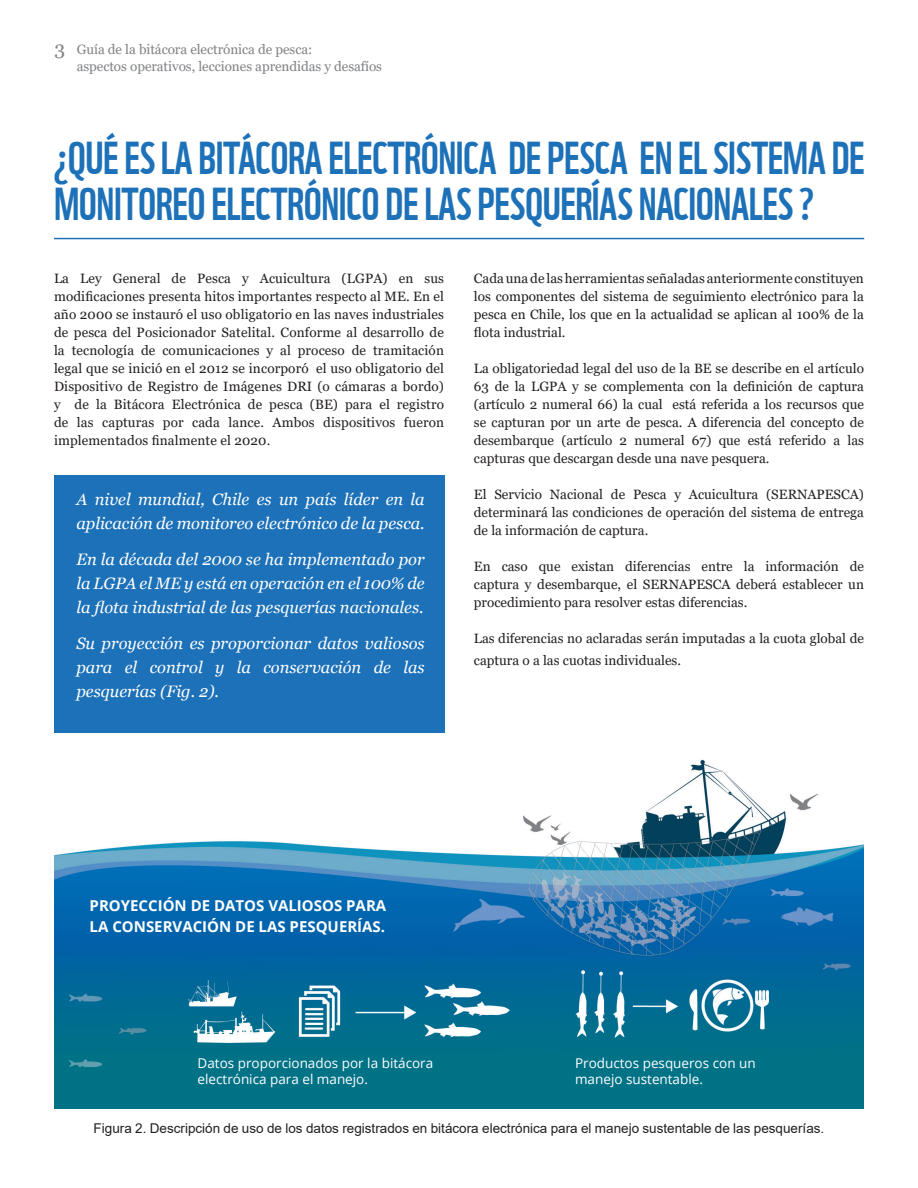
<style>
.page{position:relative;width:918px;height:1188px;background:#fff}
.page>*{position:absolute;margin:0;border:0;box-sizing:border-box;transform-origin:0 0}
.Subhead{font:45px/46.5px "WWF";letter-spacing:-.01em;color:#1d71b8}
.t1{font:italic 16.5px/24px "Georgia";color:#fff;text-align:justify}
.t2{font:700 15px "Open Sans";color:#fff}
.t3{font:13.5px/18px "Georgia";color:#231f20;text-align:justify}
.t4{font:13.5px "Arial";color:#231f20}
.t5{font:13.5px/16.2px "Open Sans";color:#fff}
.t6{font:13.5px/16.2px "Georgia";letter-spacing:-.005em;color:#808285}
.s1{font-size:19.5px}
</style>
<div class="page">
<img style="left:54px;top:723px;width:810px;height:386px">
<div style="left:54px;top:476px;width:390px;height:257px;background:#1d71b8"></div>
<hr style="left:54px;top:238px;width:810px;height:1px;background:#1d71b8">
<p class="t6" style="left:77px;top:42px;width:307px;text-indent:-22px"><span class="s1">3</span> Guía de la bitácora electrónica de pesca:<br>aspectos operativos, lecciones aprendidas y desafíos</p>
<p class="Subhead" style="left:54px;top:130px;width:812px">¿QUÉ ES LA BITÁCORA ELECTRÓNICA DE PESCA EN EL SISTEMA DE<br>MONITOREO ELECTRÓNICO DE LAS PESQUERÍAS NACIONALES ?</p>
<p class="t3" style="left:54px;top:270px;width:392px">La Ley General de Pesca y Acuicultura (LGPA) en sus modificaciones presenta hitos importantes respecto al ME. En el año 2000 se instauró el uso obligatorio en las naves industriales de pesca del Posicionador Satelital. Conforme al desarrollo de la tecnología de comunicaciones y al proceso de tramitación legal que se inició en el 2012 se incorporó el uso obligatorio del Dispositivo de Registro de Imágenes DRI (o cámaras a bordo) y de la Bitácora Electrónica de pesca (BE) para el registro de las capturas por cada lance. Ambos dispositivos fueron implementados finalmente el 2020.</p>
<p class="t3" style="left:474px;top:270px;width:392px">Cada una de las herramientas señaladas anteriormente constituyen los componentes del sistema de seguimiento electrónico para la pesca en Chile, los que en la actualidad se aplican al 100% de la flota industrial.</p>
<p class="t3" style="left:474px;top:360px;width:392px">La obligatoriedad legal del uso de la BE se describe en el artículo 63 de la LGPA y se complementa con la definición de captura (artículo 2 numeral 66) la cual está referida a los recursos que se capturan por un arte de pesca. A diferencia del concepto de desembarque (artículo 2 numeral 67) que está referido a las capturas que descargan desde una nave pesquera.</p>
<p class="t3" style="left:474px;top:486px;width:392px">El Servicio Nacional de Pesca y Acuicultura (SERNAPESCA) determinará las condiciones de operación del sistema de entrega de la información de captura.</p>
<p class="t3" style="left:474px;top:558px;width:392px">En caso que existan diferencias entre la información de captura y desembarque, el SERNAPESCA deberá establecer un procedimiento para resolver estas diferencias.</p>
<p class="t3" style="left:474px;top:628px;width:392px;line-height:21.6px">Las diferencias no aclaradas serán imputadas a la cuota global de captura o a las cuotas individuales.</p>
<p class="t1" style="left:76px;top:488px;width:350px">A nivel mundial, Chile es un país líder en la aplicación de monitoreo electrónico de la pesca.</p>
<p class="t1" style="left:76px;top:548px;width:350px">En la década del 2000 se ha implementado por la LGPA el ME y está en operación en el 100% de la flota industrial de las pesquerías nacionales.</p>
<p class="t1" style="left:76px;top:632px;width:350px">Su proyección es proporcionar datos valiosos para el control y la conservación de las pesquerías (Fig. 2).</p>
<p class="t2" style="left:90px;top:895px;width:298px">PROYECCIÓN DE DATOS VALIOSOS PARA</p>
<p class="t2" style="left:90px;top:916px;width:297px">LA CONSERVACIÓN DE LAS PESQUERÍAS.</p>
<p class="t5" style="left:198px;top:1055px;width:237px">Datos proporcionados por la bitácora electrónica para el manejo.</p>
<p class="t5" style="left:575px;top:1055px;width:182px">Productos pesqueros con un</p>
<p class="t5" style="left:575px;top:1071px;width:129px">manejo sustentable.</p>
<p class="t4" style="left:94px;top:1119px;width:732px">Figura 2. Descripción de uso de los datos registrados en bitácora electrónica para el manejo sustentable de las pesquerías.</p>
</div>
